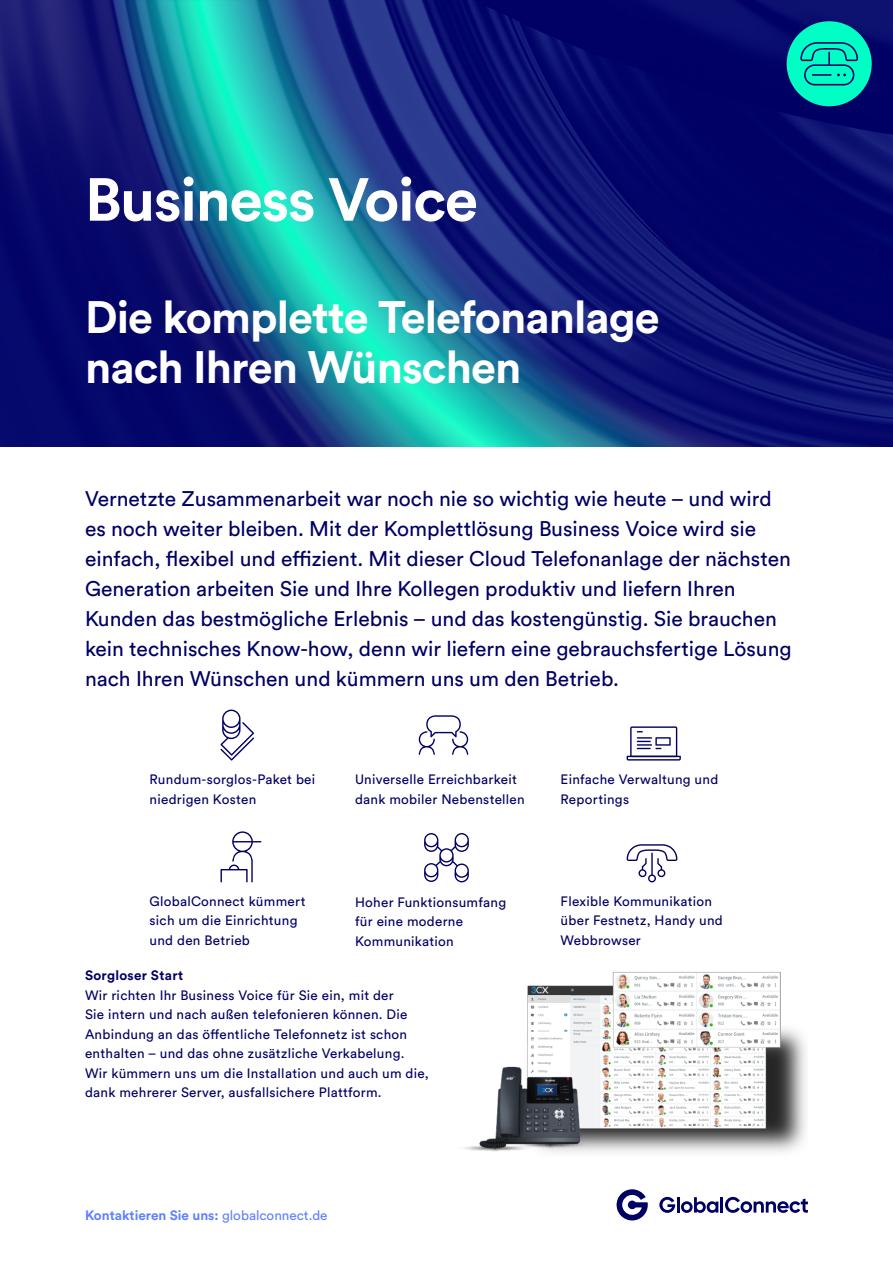
<style>
.page{position:relative;width:893px;height:1263px;background:#fff}
.page>*{position:absolute;margin:0;border:0;box-sizing:border-box;transform-origin:0 0}
.t1{font:700 60px "Circular Std";letter-spacing:-.02em;color:#fff}
.t2{font:700 45px/49.5px "Circular Std";letter-spacing:-.02em;color:#fff}
.t3{font:21px/30px "Circular Std";color:#000064}
.t4{font:13.5px/19.5px "Circular Std";letter-spacing:.02em;color:#000064}
.t5{font:700 13.5px "Circular Std";color:#6080ff}
.t6{font:700 13.5px "Circular Std";letter-spacing:.02em;color:#000064}
.s1{font-weight:400}
</style>
<div class="page">
<img style="left:0;top:0;width:893px;height:446px">
<svg style="left:659px;top:1197px;width:16px;height:16px"></svg>
<hr style="left:677px;top:1197px;width:3px;height:15px;background:#000064">
<svg style="left:681px;top:1197px;width:37px;height:16px"></svg>
<hr style="left:720px;top:1197px;width:3px;height:15px;background:#000064">
<svg style="left:725px;top:1197px;width:83px;height:16px"></svg>
<svg style="left:617px;top:1189px;width:31px;height:31px"></svg>
<div style="left:787px;top:21px;width:85px;height:85px;background:#00ffc4;border-radius:50%"></div>
<svg style="left:800px;top:42px;width:58px;height:43px"></svg>
<svg style="left:221px;top:831px;width:40px;height:51px"></svg>
<svg style="left:424px;top:833px;width:45px;height:49px"></svg>
<svg style="left:627px;top:844px;width:50px;height:38px"></svg>
<svg style="left:220px;top:710px;width:34px;height:50px"></svg>
<svg style="left:627px;top:726px;width:54px;height:34px"></svg>
<img style="left:464px;top:972px;width:342px;height:181px">
<svg style="left:419px;top:715px;width:49px;height:40px"></svg>
<p class="t1" style="left:85px;top:161px;width:394px">Business Voice</p>
<p class="t2" style="left:85px;top:292px;width:576px">Die komplette Telefonanlage nach Ihren Wünschen</p>
<p class="t3" style="left:85px;top:483px;width:708px">Vernetzte Zusammenarbeit war noch nie so wichtig wie heute – und wird es noch weiter bleiben. Mit der Komplettlösung Business Voice wird sie einfach, flexibel und effizient. Mit dieser Cloud Telefonanlage der nächsten Generation arbeiten Sie und Ihre Kollegen produktiv und liefern Ihren Kunden das bestmögliche Erlebnis – und das kostengünstig. Sie brauchen kein technisches Know-how, denn wir liefern eine gebrauchsfertige Lösung nach Ihren Wünschen und kümmern uns um den Betrieb.</p>
<p class="t4" style="left:150px;top:770px;width:167px">Rundum-sorglos-Paket bei niedrigen Kosten</p>
<p class="t4" style="left:355px;top:770px;width:171px">Universelle Erreichbarkeit dank mobiler Nebenstellen</p>
<p class="t4" style="left:561px;top:770px;width:159px">Einfache Verwaltung und<br>Reportings</p>
<p class="t4" style="left:150px;top:891px;width:157px">GlobalConnect kümmert sich um die Einrichtung und den Betrieb</p>
<p class="t4" style="left:355px;top:892px;width:153px">Hoher Funktionsumfang für eine moderne<br>Kommunikation</p>
<p class="t4" style="left:561px;top:891px;width:164px">Flexible Kommunikation über Festnetz, Handy und<br>Webbrowser</p>
<p class="t6" style="left:85px;top:967px;width:100px">Sorgloser Start</p>
<p class="t4" style="left:85px;top:985px;width:345px">Wir richten Ihr Business Voice für Sie ein, mit der<br>Sie intern und nach außen telefonieren können. Die Anbindung an das öffentliche Telefonnetz ist schon enthalten – und das ohne zusätzliche Verkabelung.<br>Wir kümmern uns um die Installation und auch um die, dank mehrerer Server, ausfallsichere Plattform.</p>
<p class="t5" style="left:85px;top:1207px;width:244px">Kontaktieren Sie uns: <span class="s1">globalconnect.de</span></p>
</div>
